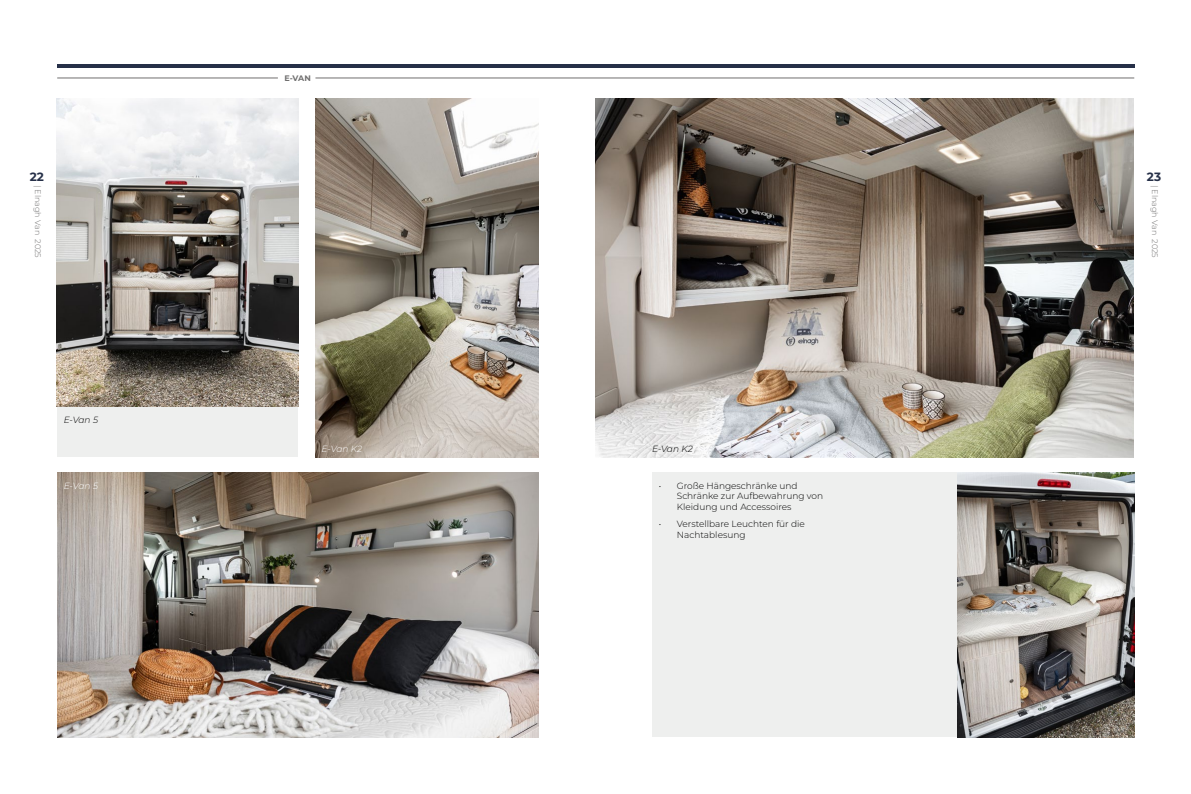
<style>
.page{position:relative;width:1191px;height:794px;background:#fff}
.page>*{position:absolute;margin:0;border:0;box-sizing:border-box;transform-origin:0 0}
.t1{font:700 12px "Montserrat";color:#263048}
.t2{font:300 9px/10.8px "Montserrat";color:#000}
.t3{font:italic 300 9px "Montserrat";color:#fff}
.t4{font:italic 300 9px "Montserrat";color:#000}
.t5{font:300 8px "Montserrat";color:#706f6f}
.t6{font:700 8px "Montserrat";color:#706f6f}
</style>
<div class="page">
<hr style="left:57px;top:64px;width:1077px;height:4px;background:#263048">
<hr style="left:315px;top:78px;width:819px;height:1px;background:#706f6f">
<hr style="left:57px;top:78px;width:221px;height:1px;background:#706f6f">
<div style="left:57px;top:99px;width:241px;height:358px;background:#eeefee"></div>
<div style="left:652px;top:472px;width:482px;height:265px;background:#eeefee"></div>
<img style="left:57px;top:472px;width:482px;height:265px">
<img style="left:57px;top:99px;width:241px;height:308px">
<img style="left:315px;top:99px;width:224px;height:358px">
<img style="left:595px;top:99px;width:538px;height:358px">
<img style="left:957px;top:472px;width:177px;height:265px">
<p class="t6" style="left:284px;top:72px;width:28px">E-VAN</p>
<h1 class="t1" style="left:30px;top:168px;width:16px">22</h1>
<h1 class="t1" style="left:1147px;top:168px;width:16px">23</h1>
<p class="t5" style="left:43px;top:185px;width:74px;rotate:90deg">| Elnagh Van 2025</p>
<p class="t5" style="left:1160px;top:185px;width:74px;rotate:90deg">| Elnagh Van 2025</p>
<p class="t4" style="left:64px;top:413px;width:36px">E-Van 5</p>
<p class="t3" style="left:321px;top:442px;width:42px">E-Van K2</p>
<p class="t4" style="left:652px;top:442px;width:42px">E-Van K2</p>
<p class="t3" style="left:64px;top:479px;width:36px">E-Van 5</p>
<p class="t2" style="left:677px;top:480px;width:148px;text-indent:-18px">• Große Hängeschränke und<br>Schränke zur Aufbewahrung von<br>Kleidung und Accessoires</p>
<p class="t2" style="left:677px;top:518px;width:130px;text-indent:-18px">• Verstellbare Leuchten für die<br>Nachtablesung</p>
</div>
